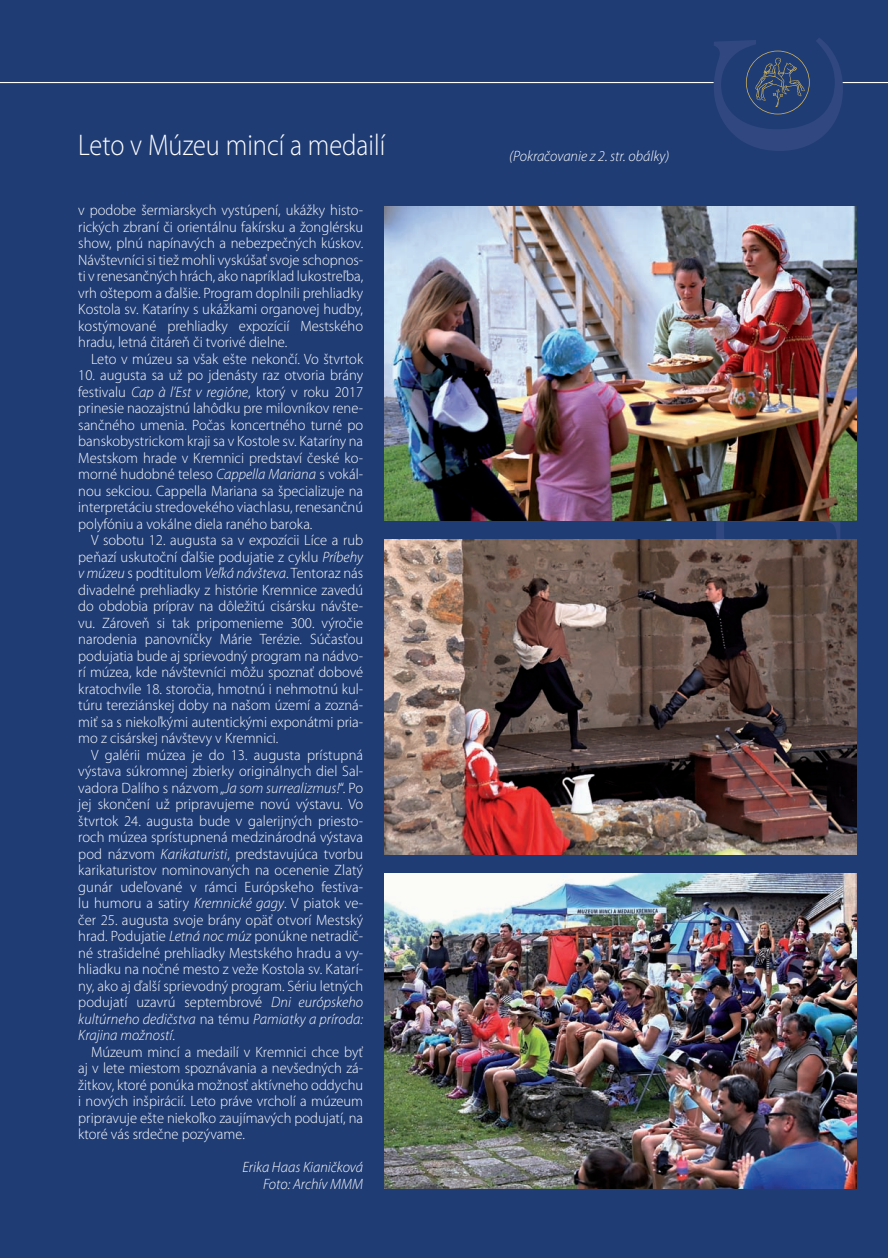
<style>
.page{position:relative;width:888px;height:1258px;background:#1f3c75}
.page>*{position:absolute;margin:0;border:0;box-sizing:border-box;transform-origin:0 0}
.Nadpis_1_-_20{font:300 30px "Myriad Pro";color:#fff;scale:.88 1}
.body_text{font:300 15px/16.5px "Myriad Pro";color:#fff;text-align:justify}
.body_text_PRVY{font:italic 300 15px "Myriad Pro";color:#fff}
.s1{font-style:italic}
</style>
<div class="page">
<hr style="left:0;top:82px;width:888px;height:1px;background:#fff">
<div style="left:714px;top:53px;width:128px;height:60px;background:#1f3c75;border-radius:50%"></div>
<svg style="left:746px;top:51px;width:64px;height:63px"></svg>
<img style="left:384px;top:206px;width:472px;height:315px">
<img style="left:384px;top:540px;width:472px;height:314px">
<img style="left:384px;top:873px;width:472px;height:315px">
<p class="Nadpis_1_-_20" style="left:78px;top:129px;width:350px">Leto v Múzeu mincí a medailí</p>
<p class="body_text" style="left:78px;top:202px;width:286px">v podobe šermiarskych vystúpení, ukážky histo&shy;rických zbraní či orientálnu fakírsku a žonglérsku show, plnú napínavých a nebezpečných kúskov.<br>N ávštevníci si tiež mohli vyskúšať svoje schopnos&shy;ti v renesančných hrách, ako napríklad lukostreľba, vrh oštepom a ďalšie. Program doplnili prehliadky Kostola sv. Kataríny s ukážkami organovej hudby, kostýmované prehliadky expozícií Mestského hradu, letná čitáreň či tvorivé dielne.</p>
<p class="body_text" style="left:91px;top:351px;width:274px">Leto v múzeu sa však ešte nekončí. Vo štvrtok</p>
<p class="body_text" style="left:78px;top:367px;width:286px">10. augusta sa už po jdenásty raz otvoria brány festivalu <span class="s1">Cap à l’Est v regióne</span>, ktorý v roku 2017 prinesie naozajstnú lahôdku pre milovníkov rene&shy;sančného umenia. Počas koncertného turné po banskobystrickom kraji sa v Kostole sv. Kataríny na Mestskom hrade v Kremnici predstaví české ko&shy;morné hudobné teleso <span class="s1">Cappella Mariana</span> s vokál&shy;nou sekciou. Cappella Mariana sa špecializuje na interpretáciu stredovekého viachlasu, renesančnú polyfóniu a vokálne diela raného baroka.</p>
<p class="body_text" style="left:78px;top:532px;width:286px;text-indent:13px">V sobotu 12. augusta sa v expozícii Líce a rub peňazí uskutoční ďalšie podujatie z cyklu <span class="s1">Príbehy v múzeu</span> s podtitulom <span class="s1">Veľká návšteva</span>. Tentoraz nás divadelné prehliadky z histórie Kremnice zavedú do obdobia príprav na dôležitú cisársku návšte&shy;vu. Zároveň si tak pripomenieme 300. výročie narodenia panovníčky Márie Terézie. Súčasťou podujatia bude aj sprievodný program na nádvo&shy;rí múzea, kde návštevníci môžu spoznať dobové kratochvíle 18. storočia, hmotnú i nehmotnú kul&shy;túru tereziánskej doby na našom území a zozná&shy;miť sa s niekoľkými autentickými exponátmi pria&shy;mo z cisárskej návštevy v Kremnici.</p>
<p class="body_text" style="left:78px;top:747px;width:286px;text-indent:13px">V galérii múzea je do 13. augusta prístupná výstava súkromnej zbierky originálnych diel Sal&shy;vadora Dalího s názvom „<span class="s1">Ja som surrealizmus!</span>“. Po jej skončení už pripravujeme novú výstavu. Vo štvrtok 24. augusta bude v galerijných priesto&shy;roch múzea sprístupnená medzinárodná výstava pod názvom <span class="s1">Karikaturisti</span>, predstavujúca tvorbu karikaturistov nominovaných na ocenenie Zlatý gunár udeľované v rámci Európskeho festiva&shy;lu humoru a satiry <span class="s1">Kremnické gagy</span>. V piatok ve&shy;čer 25. augusta svoje brány opäť otvorí Mestský hrad. Podujatie <span class="s1">Letná noc múz</span> ponúkne netradič&shy;né strašidelné prehliadky Mestského hradu a vy&shy;hliadku na nočné mesto z veže Kostola sv. Katarí&shy;ny, ako aj ďalší sprievodný program. Sériu letných podujatí uzavrú septembrové <span class="s1">Dni európskeho kultúrneho dedičstva</span> na tému <span class="s1">Pamiatky a príroda:<br>Krajina možností</span>.</p>
<p class="body_text" style="left:78px;top:1044px;width:286px;text-indent:13px">Múzeum mincí a medailí v Kremnici chce byť aj v lete miestom spoznávania a nevšedných zá&shy;žitkov, ktoré ponúka možnosť aktívneho oddychu i nových inšpirácií. Leto práve vrcholí a múzeum pripravuje ešte niekoľko zaujímavých podujatí, na ktoré vás srdečne pozývame.</p>
<p class="body_text_PRVY" style="left:243px;top:1159px;width:122px">Erika Haas Kianičková</p>
<p class="body_text_PRVY" style="left:263px;top:1176px;width:102px">Foto: Archív MMM</p>
<p class="body_text_PRVY" style="left:509px;top:148px;width:162px">(Pokračovanie z 2. str. obálky)</p>
</div>
